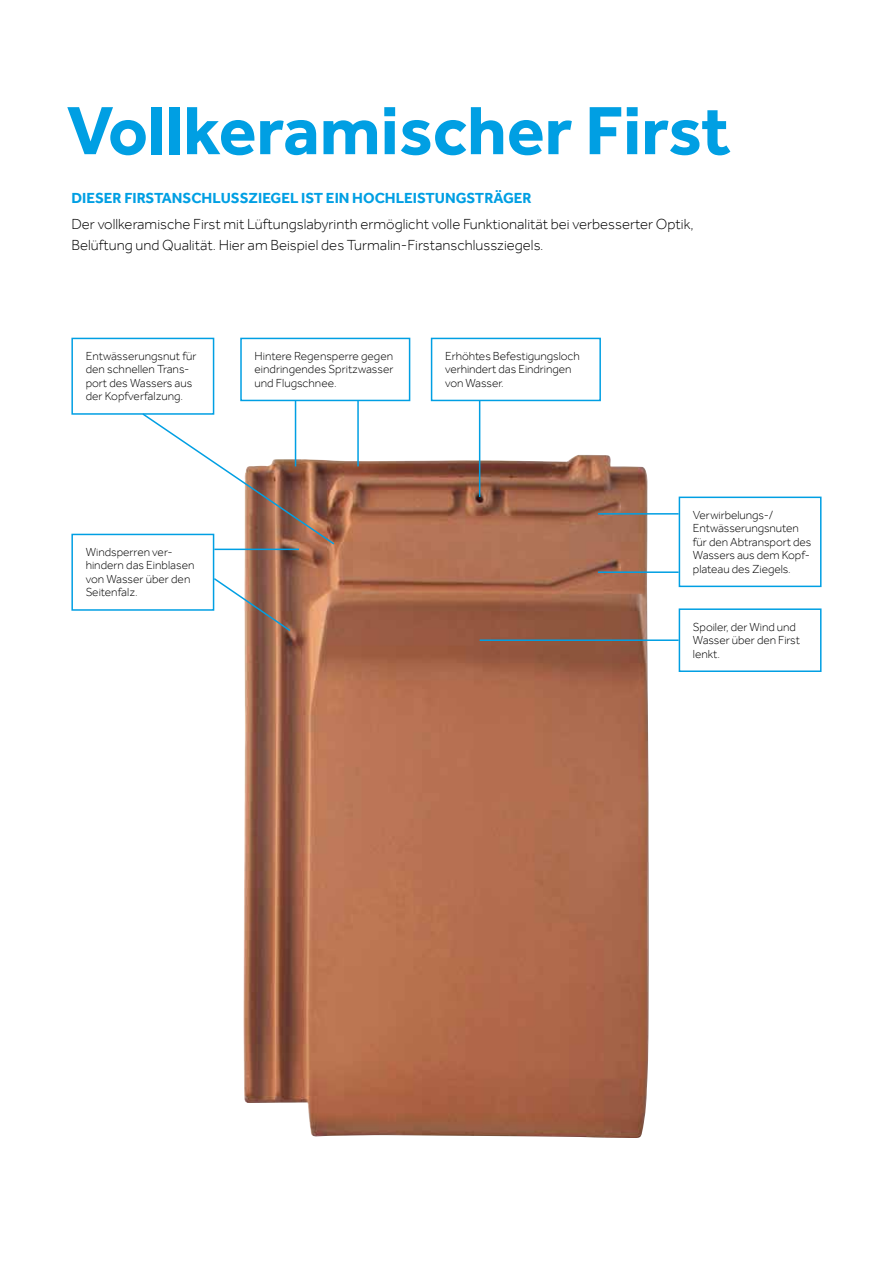
<style>
.page{position:relative;width:893px;height:1263px;background:#fff}
.page>*{position:absolute;margin:0;border:0;box-sizing:border-box;transform-origin:0 0}
.t1{font:700 70.5px "Effra";color:#009fe3}
.t2{font:300 15px/21px "Effra";color:#000}
.t3{font:700 15px "Effra";color:#009fe3}
.t4{font:300 12px/13.5px "Effra";letter-spacing:-.005em;color:#000}
</style>
<div class="page">
<img style="left:243px;top:455px;width:406px;height:683px">
<div style="left:240px;top:338px;width:170px;height:63px;border:2px solid #009fe3"></div>
<hr style="left:357px;top:400px;width:2px;height:66px;background:#009fe3">
<div style="left:431px;top:338px;width:170px;height:63px;border:2px solid #009fe3"></div>
<hr style="left:479px;top:400px;width:1px;height:97px;background:#009fe3">
<div style="left:71px;top:338px;width:143px;height:77px;border:2px solid #009fe3"></div>
<svg style="left:141px;top:412px;width:195px;height:134px"></svg>
<div style="left:679px;top:608px;width:142px;height:64px;border:2px solid #009fe3"></div>
<hr style="left:480px;top:639px;width:199px;height:2px;background:#009fe3">
<div style="left:679px;top:497px;width:142px;height:90px;border:2px solid #009fe3"></div>
<hr style="left:598px;top:513px;width:81px;height:2px;background:#009fe3">
<div style="left:71px;top:534px;width:143px;height:77px;border:2px solid #009fe3"></div>
<hr style="left:214px;top:549px;width:85px;height:1px;background:#009fe3">
<hr style="left:295px;top:400px;width:1px;height:66px;background:#009fe3">
<svg style="left:212px;top:577px;width:80px;height:56px"></svg>
<hr style="left:598px;top:571px;width:81px;height:2px;background:#009fe3">
<h1 class="t1" style="left:67px;top:89px;width:665px">Vollkeramischer First</h1>
<p class="t3" style="left:71px;top:190px;width:462px">DIESER FIRSTANSCHLUSSZIEGEL IST EIN HOCHLEISTUNGSTRÄGER</p>
<p class="t2" style="left:71px;top:213px;width:624px">Der vollkeramische First mit Lüftungslabyrinth ermöglicht volle Funktionalität bei verbesserter Optik,<br>Belüftung und Qualität. Hier am Beispiel des Turmalin-Firstanschlussziegels.</p>
<p class="t4" style="left:86px;top:349px;width:112px">Entwässerungsnut für den schnellen Trans&shy;port des Wassers aus der Kopfverfalzung.</p>
<p class="t4" style="left:86px;top:545px;width:110px">Windsperren ver&shy;hindern das Einblasen von Wasser über den<br>Seitenfalz.</p>
<p class="t4" style="left:254px;top:349px;width:140px;text-align:justify">Hintere Regensperre gegen eindringendes Spritzwasser und Flugschnee.</p>
<p class="t4" style="left:445px;top:349px;width:136px">Erhöhtes Befestigungsloch verhindert das Eindringen von Wasser.</p>
<p class="t4" style="left:693px;top:508px;width:120px">Verwirbelungs-/<br>Entwässerungsnuten für den Abtransport des<br>Wassers aus dem Kopf&shy;plateau des Ziegels.</p>
<p class="t4" style="left:693px;top:620px;width:109px">Spoiler, der Wind und<br>Wasser über den First lenkt.</p>
</div>
